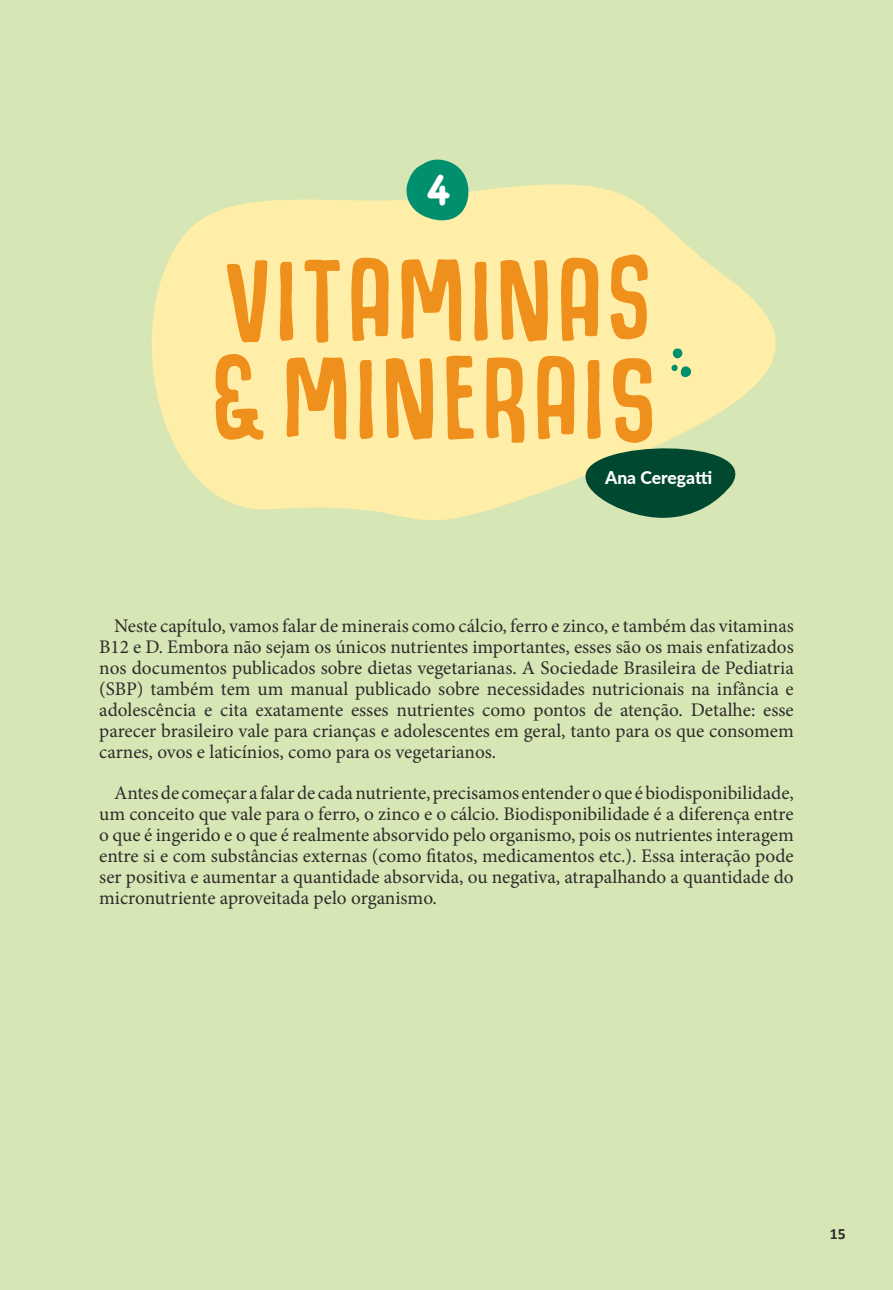
<style>
.page{position:relative;width:893px;height:1290px;background:#d7e6b5}
.page>*{position:absolute;margin:0;border:0;box-sizing:border-box;transform-origin:0 0}
.t1{font:80.5px/98.2px "Hogfish DEMO";letter-spacing:.1em;color:#ef901c}
.t2{font:700 42px "Chalkboard";color:#fff}
.t3{font:19.25px/21px "Minion Pro";color:#2d2b2b;text-align:justify}
.t4{font:800 17.5px "Lato";color:#fff}
.t5{font:700 15.75px "Calibri";color:#2d2b2b}
</style>
<div class="page">
<svg style="left:151px;top:184px;width:625px;height:337px;fill:#ffeea8"></svg>
<svg style="left:583px;top:437px;width:180px;height:81px"></svg>
<svg style="left:404px;top:159px;width:65px;height:63px;background:#40a87f"></svg>
<svg style="left:671px;top:348px;width:21px;height:30px"></svg>
<h2 class="t2" style="left:425px;top:164px;width:27px">4</h2>
<h1 class="t1" style="left:213px;top:262px;width:443px">VITAMINAs &amp; MINERAIS</h1>
<p class="t4" style="left:605px;top:464px;width:109px">Ana Ceregatti</p>
<p class="t3" style="left:99px;top:615px;width:696px;text-indent:15px">Neste capítulo, vamos falar de minerais como cálcio, ferro e zinco, e também das vitaminas B12 e D. Embora não sejam os únicos nutrientes importantes, esses são os mais enfatizados nos documentos publicados sobre dietas vegetarianas. A Sociedade Brasileira de Pediatria (SBP) também tem um manual publicado sobre necessidades nutricionais na infância e adolescência e cita exatamente esses nutrientes como pontos de atenção. Detalhe: esse parecer brasileiro vale para crianças e adolescentes em geral, tanto para os que consomem carnes, ovos e laticínios, como para os vegetarianos.</p>
<p class="t3" style="left:99px;top:782px;width:696px;text-indent:15px">Antes de começar a falar de cada nutriente, precisamos entender o que é biodisponibilidade, um conceito que vale para o ferro, o zinco e o cálcio. Biodisponibilidade é a diferença entre o que é ingerido e o que é realmente absorvido pelo organismo, pois os nutrientes interagem entre si e com substâncias externas (como fitatos, medicamentos etc.). Essa interação pode ser positiva e aumentar a quantidade absorvida, ou negativa, atrapalhando a quantidade do micronutriente aproveitada pelo organismo.</p>
<p class="t5" style="left:830px;top:1222px;width:17px">15</p>
</div>
